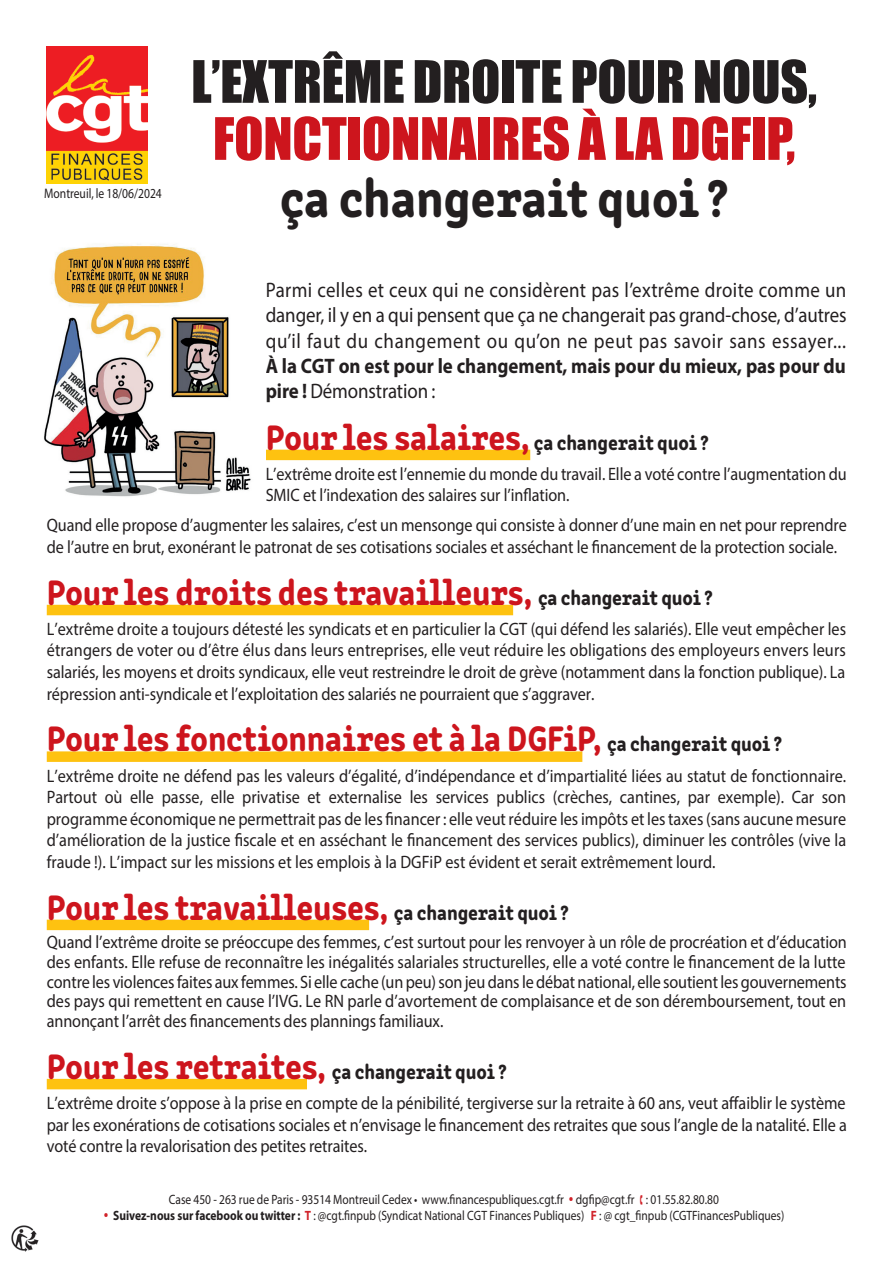
<style>
.page{position:relative;width:893px;height:1263px;background:#fff}
.page>*{position:absolute;margin:0;border:0;box-sizing:border-box;transform-origin:0 0}
.t1{font:54px "Impact";letter-spacing:-.005em;color:#231f20}
.t2{font:54px "Impact";letter-spacing:-.005em;color:#cd151d}
.t3{font:54px "Clone Rounded PE Eb";letter-spacing:-.005em;color:#231f20;scale:.9 1}
.t4{font:36px "Clone Rounded PE Eb";letter-spacing:-.005em;color:#cd151d;scale:.9 1}
.t5{font:21px/25.2px "Myriad Pro";letter-spacing:.03em;color:#231f20;text-align:justify;scale:.9 1}
.t6{font:700 21px/25.2px "Myriad Pro";color:#231f20;scale:.9 1}
.t7{font:21px "Clone Rounded PE Eb";letter-spacing:-.005em;color:#231f20;scale:.9 1}
.t8{font:18px/21.6px "Myriad Pro";letter-spacing:-.005em;color:#231f20;text-align:justify;scale:.9 1}
.t9{font:13.8px "Myriad Pro";color:#231f20;scale:.84 1}
.t10{font:13.5px "Myriad Pro";color:#231f20;scale:.85 1}
.s1{font-weight:400}
.s2{font-size:36px;color:#cd151d}
.s3{font-size:21px;color:#231f20}
.s4{color:#d1232a}
.s5{font-weight:700}
.s6{font-weight:700;color:#d1232a}
</style>
<div class="page">
<img style="left:47px;top:47px;width:101px;height:136px">
<img style="left:11px;top:1225px;width:27px;height:26px">
<div style="left:266px;top:450px;width:264px;height:10px;background:#fec210"></div>
<div style="left:47px;top:605px;width:466px;height:10px;background:#fec210"></div>
<div style="left:47px;top:751px;width:535px;height:11px;background:#fec210"></div>
<div style="left:47px;top:920px;width:322px;height:10px;background:#fec210"></div>
<div style="left:47px;top:1079px;width:260px;height:10px;background:#fec210"></div>
<img style="left:44px;top:244px;width:207px;height:253px">
<p class="t9" style="left:44px;top:185px;width:142px">Montreuil, le 18/06/2024</p>
<h1 class="t1" style="left:191px;top:40px;width:627px">L’EXTRÊME DROITE POUR NOUS,</h1>
<h1 class="t2" style="left:213px;top:97px;width:584px">FONCTIONNAIRES À LA DGFIP,</h1>
<h1 class="t3" style="left:280px;top:154px;width:500px">ça changerait quoi ?</h1>
<p class="t5" style="left:266px;top:277px;width:647px">Parmi celles et ceux qui ne considèrent pas l’extrême droite comme un danger, il y en a qui pensent que ça ne changerait pas grand-chose, d’autres qu’il faut du changement ou qu’on ne peut pas savoir sans essayer...</p>
<p class="t6" style="left:266px;top:352px;width:646px">À la CGT on est pour le changement, mais pour du mieux, pas pour du pire ! <span class="s1">Démonstration :</span></p>
<p class="t7" style="left:266px;top:425px;width:494px"><span class="s2">Pour les salaires,</span> ça changerait quoi ?</p>
<p class="t8" style="left:266px;top:463px;width:647px">L’extrême droite est l’ennemie du monde du travail. Elle a voté contre l’augmentation du<br>SMIC et l’indexation des salaires sur l’inflation.</p>
<p class="t8" style="left:47px;top:514px;width:890px">Quand elle propose d’augmenter les salaires, c’est un mensonge qui consiste à donner d’une main en net pour reprendre de l’autre en brut, exonérant le patronat de ses cotisations sociales et asséchant le financement de la protection sociale.</p>
<h2 class="t4" style="left:47px;top:563px;width:742px">Pour les droits des travailleurs, <span class="s3">ça changerait quoi ?</span></h2>
<p class="t8" style="left:47px;top:618px;width:890px">L’extrême droite a toujours détesté les syndicats et en particulier la CGT (qui défend les salariés). Elle veut empêcher les étrangers de voter ou d’être élus dans leurs entreprises, elle veut réduire les obligations des employeurs envers leurs salariés, les moyens et droits syndicaux, elle veut restreindre le droit de grève (notamment dans la fonction publique). La répression anti-syndicale et l’exploitation des salariés ne pourraient que s’aggraver.</p>
<h2 class="t4" style="left:47px;top:709px;width:819px">Pour les fonctionnaires et à la DGFiP, <span class="s3">ça changerait quoi ?</span></h2>
<p class="t8" style="left:47px;top:764px;width:890px">L’extrême droite ne défend pas les valeurs d’égalité, d’indépendance et d’impartialité liées au statut de fonctionnaire.<br>Partout où elle passe, elle privatise et externalise les services publics (crèches, cantines, par exemple). Car son programme économique ne permettrait pas de les financer : elle veut réduire les impôts et les taxes (sans aucune mesure d’amélioration de la justice fiscale et en asséchant le financement des services publics), diminuer les contrôles (vive la fraude !). L’impact sur les missions et les emplois à la DGFiP est évident et serait extrêmement lourd.</p>
<h2 class="t4" style="left:47px;top:878px;width:582px">Pour les travailleuses, <span class="s3">ça changerait quoi ?</span></h2>
<p class="t8" style="left:47px;top:932px;width:890px;line-height:19.8px">Quand l’extrême droite se préoccupe des femmes, c’est surtout pour les renvoyer à un rôle de procréation et d’éducation des enfants. Elle refuse de reconnaître les inégalités salariales structurelles, elle a voté contre le financement de la lutte contre les violences faites aux femmes. Si elle cache (un peu) son jeu dans le débat national, elle soutient les gouvernements des pays qui remettent en cause l’IVG. Le RN parle d’avortement de complaisance et de son déremboursement, tout en annonçant l’arrêt des financements des plannings familiaux.</p>
<h2 class="t4" style="left:47px;top:1037px;width:513px">Pour les retraites, <span class="s3">ça changerait quoi ?</span></h2>
<p class="t8" style="left:47px;top:1092px;width:890px">L’extrême droite s’oppose à la prise en compte de la pénibilité, tergiverse sur la retraite à 60 ans, veut affaiblir le système par les exonérations de cotisations sociales et n’envisage le financement des retraites que sous l’angle de la natalité. Elle a voté contre la revalorisation des petites retraites.</p>
<p class="t10" style="left:169px;top:1191px;width:648px">Case 450 - 263 rue de Paris - 93514 Montreuil Cedex • www.financespubliques.cgt.fr <span class="s4">•</span> dgfip@cgt.fr : 01.55.82.80.80</p>
<p class="t10" style="left:104px;top:1207px;width:802px"><span class="s4">•</span> <span class="s5">Suivez-nous sur facebook ou twitter :</span> <span class="s6">T</span> : @cgt.finpub (Syndicat National CGT Finances Publiques) <span class="s6">F</span> : @ cgt_finpub (CGTFinancesPubliques)</p>
</div>
